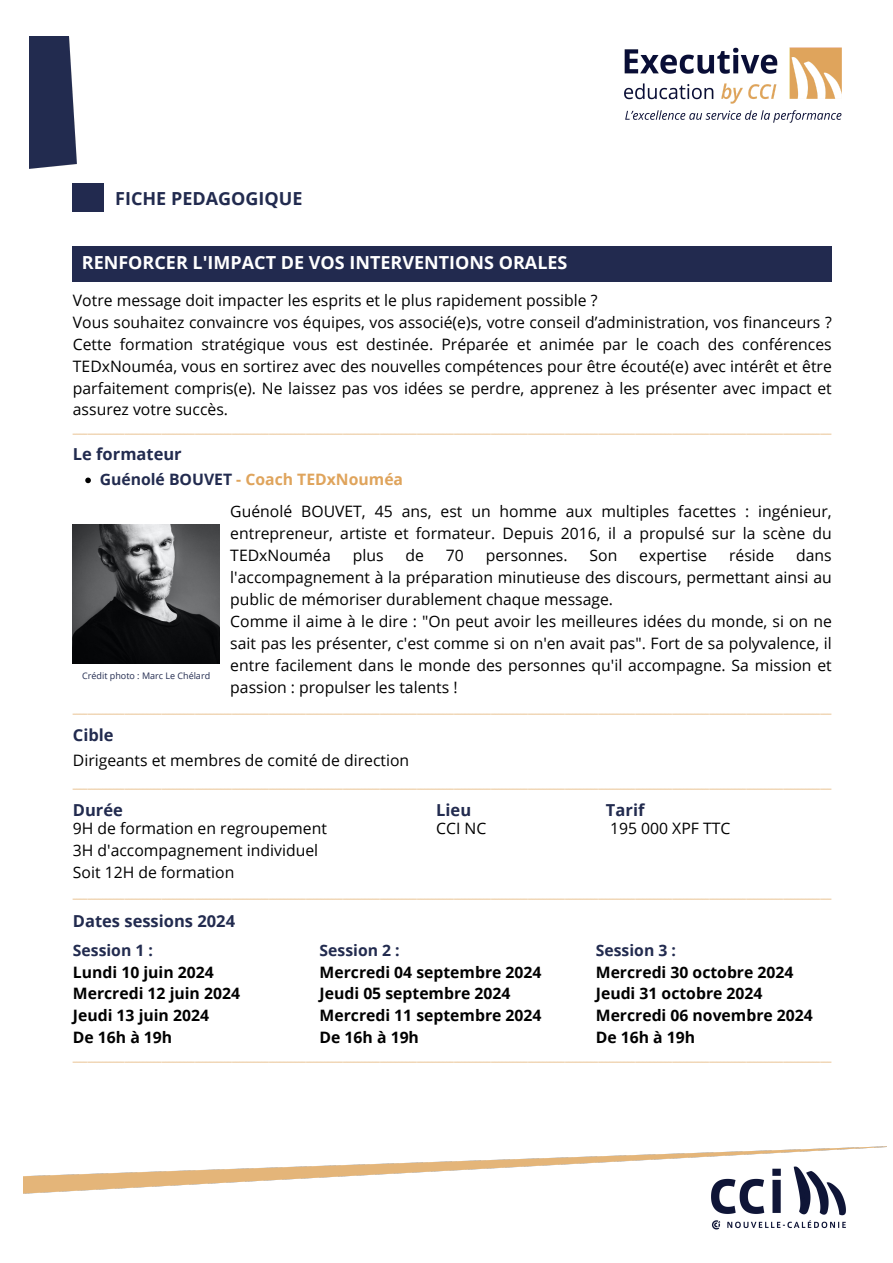
<style>
.page{position:relative;width:893px;height:1263px;background:#fff}
.page>*{position:absolute;margin:0;border:0;box-sizing:border-box;transform-origin:0 0}
.t1{font:700 18px "Open Sans";color:#fff}
.t2{font:700 18px "Open Sans";color:#222b4f}
.t3{font:700 16.5px "Open Sans";color:#222b4f}
.t4{font:15.75px/21.9px "Open Sans";color:#000;text-align:justify}
.t5{font:700 15.75px "Open Sans";color:#000}
.t6{font:700 15.75px "Open Sans";color:#dfa45c}
.t7{font:700 15.75px "Open Sans";color:#222b4f}
.t8{font:700 9px "Open Sans";color:#dfa45c}
.t9{font:9px "Open Sans";color:#222b4f}
.s1{color:#222b4f}
</style>
<div class="page">
<img style="left:29px;top:37px;width:48px;height:132px">
<img style="left:624px;top:47px;width:218px;height:76px">
<img style="left:73px;top:184px;width:30px;height:27px">
<div style="left:73px;top:246px;width:759px;height:35px;background:#222a4f"></div>
<img style="left:24px;top:1146px;width:863px;height:48px">
<img style="left:708px;top:1165px;width:140px;height:65px">
<img style="left:73px;top:525px;width:147px;height:138px">
<svg style="left:85px;top:478px;width:6px;height:5px"></svg>
<p class="t2" style="left:115px;top:185px;width:189px">FICHE PEDAGOGIQUE</p>
<p class="t1" style="left:82px;top:250px;width:487px">RENFORCER L'IMPACT DE VOS INTERVENTIONS ORALES</p>
<p class="t4" style="left:73px;top:289px;width:526px">Votre message doit impacter les esprits et le plus rapidement possible ?</p>
<p class="t4" style="left:73px;top:311px;width:760px">Vous souhaitez convaincre vos équipes, vos associé(e)s, votre conseil d’administration, vos financeurs ?<br>Cette formation stratégique vous est destinée. Préparée et animée par le coach des conférences TEDxNouméa, vous en sortirez avec des nouvelles compétences pour être écouté(e) avec intérêt et être parfaitement compris(e). Ne laissez pas vos idées se perdre, apprenez à les présenter avec impact et assurez votre succès.</p>
<p class="t8" style="left:73px;top:423px;width:760px">_____________________________________________________________________________________________________________________________________________________________________________________________________________</p>
<p class="t3" style="left:73px;top:442px;width:110px">Le formateur</p>
<p class="t6" style="left:100px;top:469px;width:305px"><span class="s1">Guénolé BOUVET</span> - Coach TEDxNouméa</p>
<p class="t9" style="left:82px;top:669px;width:129px">Crédit photo : Marc Le Chélard</p>
<p class="t4" style="left:230px;top:500px;width:603px">Guénolé BOUVET, 45 ans, est un homme aux multiples facettes : ingénieur, entrepreneur, artiste et formateur. Depuis 2016, il a propulsé sur la scène du TEDxNouméa</p>
<p class="t4" style="left:353px;top:544px;width:32px">plus</p>
<p class="t4" style="left:405px;top:544px;width:20px">de</p>
<p class="t4" style="left:446px;top:544px;width:19px">70</p>
<p class="t4" style="left:486px;top:544px;width:83px">personnes.</p>
<p class="t4" style="left:589px;top:544px;width:29px">Son</p>
<p class="t4" style="left:639px;top:544px;width:69px">expertise</p>
<p class="t4" style="left:729px;top:544px;width:47px">réside</p>
<p class="t4" style="left:230px;top:544px;width:603px;text-indent:566px">dans l'accompagnement à la préparation minutieuse des discours, permettant ainsi au public de mémoriser durablement chaque message.</p>
<p class="t4" style="left:230px;top:610px;width:603px">Comme il aime à le dire : "On peut avoir les meilleures idées du monde, si on ne sait pas les présenter, c'est comme si on n'en avait pas". Fort de sa polyvalence, il entre facilement dans le monde des personnes qu'il accompagne. Sa mission et passion : propulser les talents !</p>
<p class="t8" style="left:73px;top:704px;width:760px">_____________________________________________________________________________________________________________________________________________________________________________________________________________</p>
<p class="t3" style="left:73px;top:723px;width:42px">Cible</p>
<p class="t4" style="left:73px;top:749px;width:338px">Dirigeants et membres de comité de direction</p>
<p class="t8" style="left:73px;top:779px;width:760px">_____________________________________________________________________________________________________________________________________________________________________________________________________________</p>
<p class="t3" style="left:436px;top:798px;width:36px">Lieu</p>
<p class="t4" style="left:436px;top:817px;width:52px">CCI NC</p>
<p class="t3" style="left:73px;top:798px;width:52px">Durée</p>
<p class="t4" style="left:73px;top:817px;width:255px">9H de formation en regroupement</p>
<p class="t4" style="left:73px;top:839px;width:247px">3H d'accompagnement individuel</p>
<p class="t4" style="left:73px;top:861px;width:163px">Soit 12H de formation</p>
<p class="t3" style="left:606px;top:798px;width:40px">Tarif</p>
<p class="t4" style="left:610px;top:817px;width:122px">195 000 XPF TTC</p>
<p class="t8" style="left:73px;top:888px;width:760px">_____________________________________________________________________________________________________________________________________________________________________________________________________________</p>
<p class="t3" style="left:73px;top:909px;width:164px">Dates sessions 2024</p>
<p class="t7" style="left:73px;top:939px;width:82px">Session 1 :</p>
<p class="t5" style="left:73px;top:961px;width:142px">Lundi 10 juin 2024</p>
<p class="t5" style="left:73px;top:982px;width:169px">Mercredi 12 juin 2024</p>
<p class="t5" style="left:73px;top:1004px;width:138px">Jeudi 13 juin 2024</p>
<p class="t5" style="left:73px;top:1026px;width:101px">De 16h à 19h</p>
<p class="t7" style="left:320px;top:939px;width:82px">Session 2 :</p>
<p class="t5" style="left:320px;top:961px;width:223px">Mercredi 04 septembre 2024</p>
<p class="t5" style="left:320px;top:982px;width:192px">Jeudi 05 septembre 2024</p>
<p class="t5" style="left:320px;top:1004px;width:223px">Mercredi 11 septembre 2024</p>
<p class="t5" style="left:320px;top:1026px;width:101px">De 16h à 19h</p>
<p class="t7" style="left:596px;top:939px;width:82px">Session 3 :</p>
<p class="t5" style="left:596px;top:961px;width:199px">Mercredi 30 octobre 2024</p>
<p class="t5" style="left:596px;top:982px;width:168px">Jeudi 31 octobre 2024</p>
<p class="t5" style="left:596px;top:1004px;width:218px">Mercredi 06 novembre 2024</p>
<p class="t5" style="left:596px;top:1026px;width:101px">De 16h à 19h</p>
<p class="t8" style="left:73px;top:1051px;width:760px">_____________________________________________________________________________________________________________________________________________________________________________________________________________</p>
</div>
